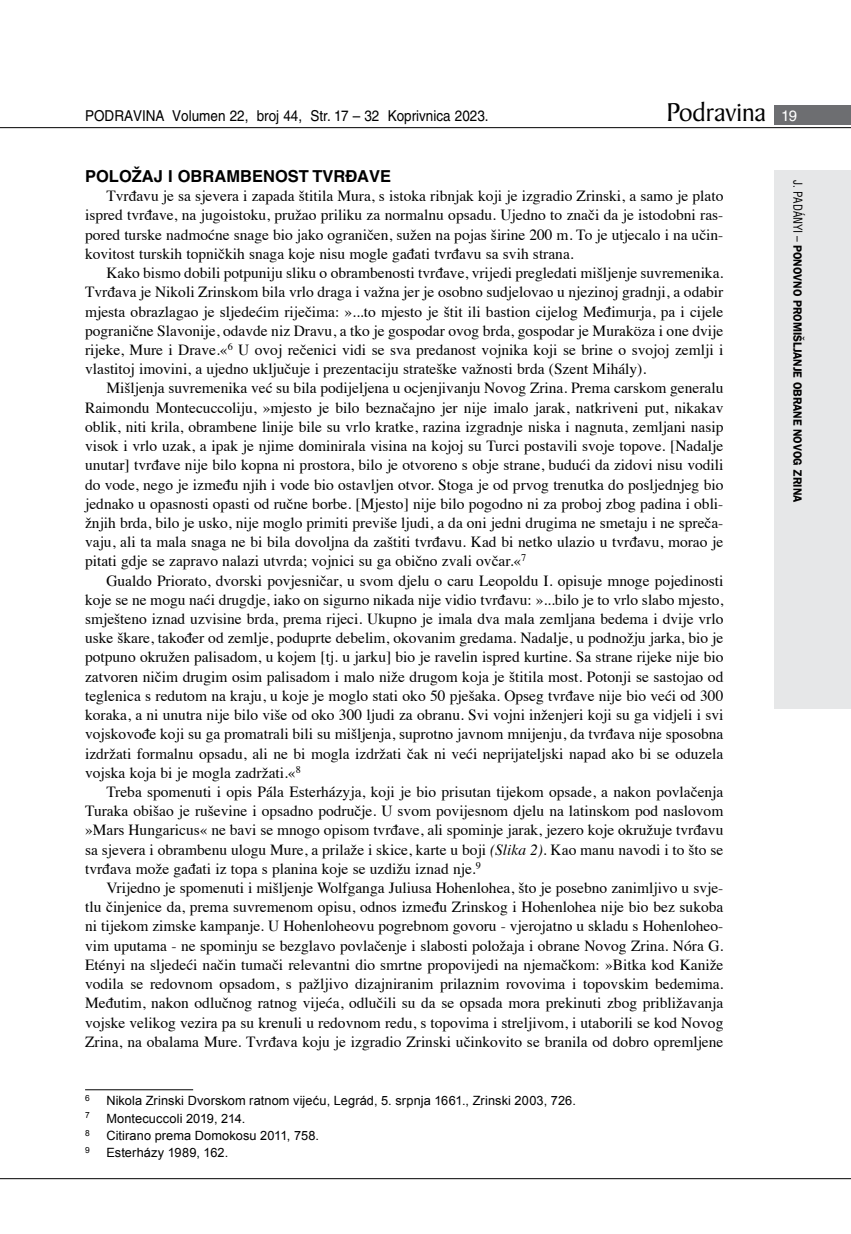
<style>
.page{position:relative;width:851px;height:1234px;background:#fff}
.page>*{position:absolute;margin:0;border:0;box-sizing:border-box;transform-origin:0 0}
.t1{font:27.6px "Baker Signet BT";color:#000}
.t2{font:700 16.5px "Helvetica LT Skin 29";color:#000}
.t3{font:15.45px/19.2px "Times";color:#000;text-align:justify}
.t4{font:15px "Helvetica LT Skin 29";color:#000;scale:.9 1}
.t5{font:12.75px "Arial";letter-spacing:.01em;color:#000}
.t6{font:600 12px "ITC Franklin Gothic Skin 29";letter-spacing:-.005em;color:#000;scale:.95 1}
.t7{font:8.4px "Arial";color:#000}
.s1{font-family:"Helvetica LT Skin 29";font-size:15px;color:#fff}
.s2{font-style:italic}
.s3{font-family:"Helvetica LT Skin 29";font-weight:400;font-stretch:condensed}
</style>
<div class="page">
<div style="left:774px;top:170px;width:76px;height:538px;background:#e6e7e8"></div>
<div style="left:774px;top:105px;width:76px;height:19px;background:#6d6e71"></div>
<hr style="left:0;top:127px;width:850px;height:1px;background:#000">
<hr style="left:0;top:1177px;width:850px;height:1px;background:#000">
<hr style="left:85px;top:1089px;width:108px;height:1px;background:#000">
<p class="t4" style="left:85px;top:107px;width:450px">PODRAVINA Volumen 22, broj 44, Str. 17 – 32 Koprivnica 2023.</p>
<h1 class="t1" style="left:666px;top:95px;width:132px">Podravina <span class="s1">19</span></h1>
<p class="t2" style="left:85px;top:166px;width:307px">POLOŽAJ I OBRAMBENOST TVRĐAVE</p>
<p class="t3" style="left:85px;top:185px;width:639px;text-indent:21px">Tvrđavu je sa sjevera i zapada štitila Mura, s istoka ribnjak koji je izgradio Zrinski, a samo je plato ispred tvrđave, na jugoistoku, pružao priliku za normalnu opsadu. Ujedno to znači da je istodobni ras&shy;pored turske nadmoćne snage bio jako ograničen, sužen na pojas širine 200 m. To je utjecalo i na učin&shy;kovitost turskih topničkih snaga koje nisu mogle gađati tvrđavu sa svih strana.</p>
<p class="t3" style="left:85px;top:262px;width:639px;text-indent:21px">Kako bismo dobili potpuniju sliku o obrambenosti tvrđave, vrijedi pregledati mišljenje suvremenika.<br>Tvrđava je Nikoli Zrinskom bila vrlo draga i važna jer je osobno sudjelovao u njezinoj gradnji, a odabir mjesta obrazlagao je sljedećim riječima: »...to mjesto je štit ili bastion cijelog Međimurja, pa i cijele pogranične Slavonije, odavde niz Dravu, a tko je gospodar ovog brda, gospodar je Muraköza i one dvije rijeke, Mure i Drave.«<sup>6</sup> U ovoj rečenici vidi se sva predanost vojnika koji se brine o svojoj zemlji i vlastitoj imovini, a ujedno uključuje i prezentaciju strateške važnosti brda (Szent Mihály).</p>
<p class="t3" style="left:85px;top:377px;width:639px;text-indent:21px">Mišljenja suvremenika već su bila podijeljena u ocjenjivanju Novog Zrina. Prema carskom generalu Raimondu Montecuccoliju, »mjesto je bilo beznačajno jer nije imalo jarak, natkriveni put, nikakav oblik, niti krila, obrambene linije bile su vrlo kratke, razina izgradnje niska i nagnuta, zemljani nasip visok i vrlo uzak, a ipak je njime dominirala visina na kojoj su Turci postavili svoje topove. [Nadalje unutar] tvrđave nije bilo kopna ni prostora, bilo je otvoreno s obje strane, budući da zidovi nisu vodili do vode, nego je između njih i vode bio ostavljen otvor. Stoga je od prvog trenutka do posljednjeg bio jednako u opasnosti opasti od ručne borbe. [Mjesto] nije bilo pogodno ni za proboj zbog padina i obli&shy;žnjih brda, bilo je usko, nije moglo primiti previše ljudi, a da oni jedni drugima ne smetaju i ne spreča&shy;vaju, ali ta mala snaga ne bi bila dovoljna da zaštiti tvrđavu. Kad bi netko ulazio u tvrđavu, morao je pitati gdje se zapravo nalazi utvrda; vojnici su ga obično zvali ovčar.«<sup>7</sup></p>
<p class="t3" style="left:85px;top:569px;width:639px;text-indent:21px">Gualdo Priorato, dvorski povjesničar, u svom djelu o caru Leopoldu I. opisuje mnoge pojedinosti koje se ne mogu naći drugdje, iako on sigurno nikada nije vidio tvrđavu: »...bilo je to vrlo slabo mjesto, smješteno iznad uzvisine brda, prema rijeci. Ukupno je imala dva mala zemljana bedema i dvije vrlo uske škare, također od zemlje, poduprte debelim, okovanim gredama. Nadalje, u podnožju jarka, bio je potpuno okružen palisadom, u kojem [tj. u jarku] bio je ravelin ispred kurtine. Sa strane rijeke nije bio zatvoren ničim drugim osim palisadom i malo niže drugom koja je štitila most. Potonji se sastojao od teglenica s redutom na kraju, u koje je moglo stati oko 50 pješaka. Opseg tvrđave nije bio veći od 300 koraka, a ni unutra nije bilo više od oko 300 ljudi za obranu. Svi vojni inženjeri koji su ga vidjeli i svi vojskovođe koji su ga promatrali bili su mišljenja, suprotno javnom mnijenju, da tvrđava nije sposobna izdržati formalnu opsadu, ali ne bi mogla izdržati čak ni veći neprijateljski napad ako bi se oduzela vojska koja bi je mogla zadržati.«<sup>8</sup></p>
<p class="t3" style="left:85px;top:780px;width:639px;text-indent:21px">Treba spomenuti i opis Pála Esterházyja, koji je bio prisutan tijekom opsade, a nakon povlačenja Turaka obišao je ruševine i opsadno područje. U svom povijesnom djelu na latinskom pod naslovom »Mars Hungaricus« ne bavi se mnogo opisom tvrđave, ali spominje jarak, jezero koje okružuje tvrđavu sa sjevera i obrambenu ulogu Mure, a prilaže i skice, karte u boji <span class="s2">(Slika 2).</span> Kao manu navodi i to što se tvrđava može gađati iz topa s planina koje se uzdižu iznad nje.<sup>9</sup></p>
<p class="t3" style="left:85px;top:876px;width:639px;text-indent:21px">Vrijedno je spomenuti i mišljenje Wolfganga Juliusa Hohenlohea, što je posebno zanimljivo u svje&shy;tlu činjenice da, prema suvremenom opisu, odnos između Zrinskog i Hohenlohea nije bio bez sukoba ni tijekom zimske kampanje. U Hohenloheovu pogrebnom govoru - vjerojatno u skladu s Hohenloheo&shy;vim uputama - ne spominju se bezglavo povlačenje i slabosti položaja i obrane Novog Zrina. Nóra G.<br>Etényi na sljedeći način tumači relevantni dio smrtne propovijedi na njemačkom: »Bitka kod Kaniže vodila se redovnom opsadom, s pažljivo dizajniranim prilaznim rovovima i topovskim bedemima.<br>Međutim, nakon odlučnog ratnog vijeća, odlučili su da se opsada mora prekinuti zbog približavanja vojske velikog vezira pa su krenuli u redovnom redu, s topovima i streljivom, i utaborili se kod Novog Zrina, na obalama Mure. Tvrđava koju je izgradio Zrinski učinkovito se branila od dobro opremljene</p>
<p class="t7" style="left:85px;top:1092px;width:6px">6</p>
<p class="t5" style="left:106px;top:1091px;width:471px">Nikola Zrinski Dvorskom ratnom vijeću, Legrád, 5. srpnja 1661., Zrinski 2003, 726.</p>
<p class="t7" style="left:85px;top:1109px;width:6px">7</p>
<p class="t5" style="left:106px;top:1109px;width:140px">Montecuccoli 2019, 214.</p>
<p class="t7" style="left:85px;top:1126px;width:6px">8</p>
<p class="t5" style="left:106px;top:1126px;width:214px">Citirano prema Domokosu 2011, 758.</p>
<p class="t7" style="left:85px;top:1144px;width:6px">9</p>
<p class="t5" style="left:106px;top:1144px;width:123px">Esterházy 1989, 162.</p>
<p class="t6" style="left:804px;top:180px;width:340px;rotate:90deg"><span class="s3">J. PADÁNYI –</span> PONOVNO PROMIŠLJANJE OBRANE NOVOG ZRINA</p>
</div>
